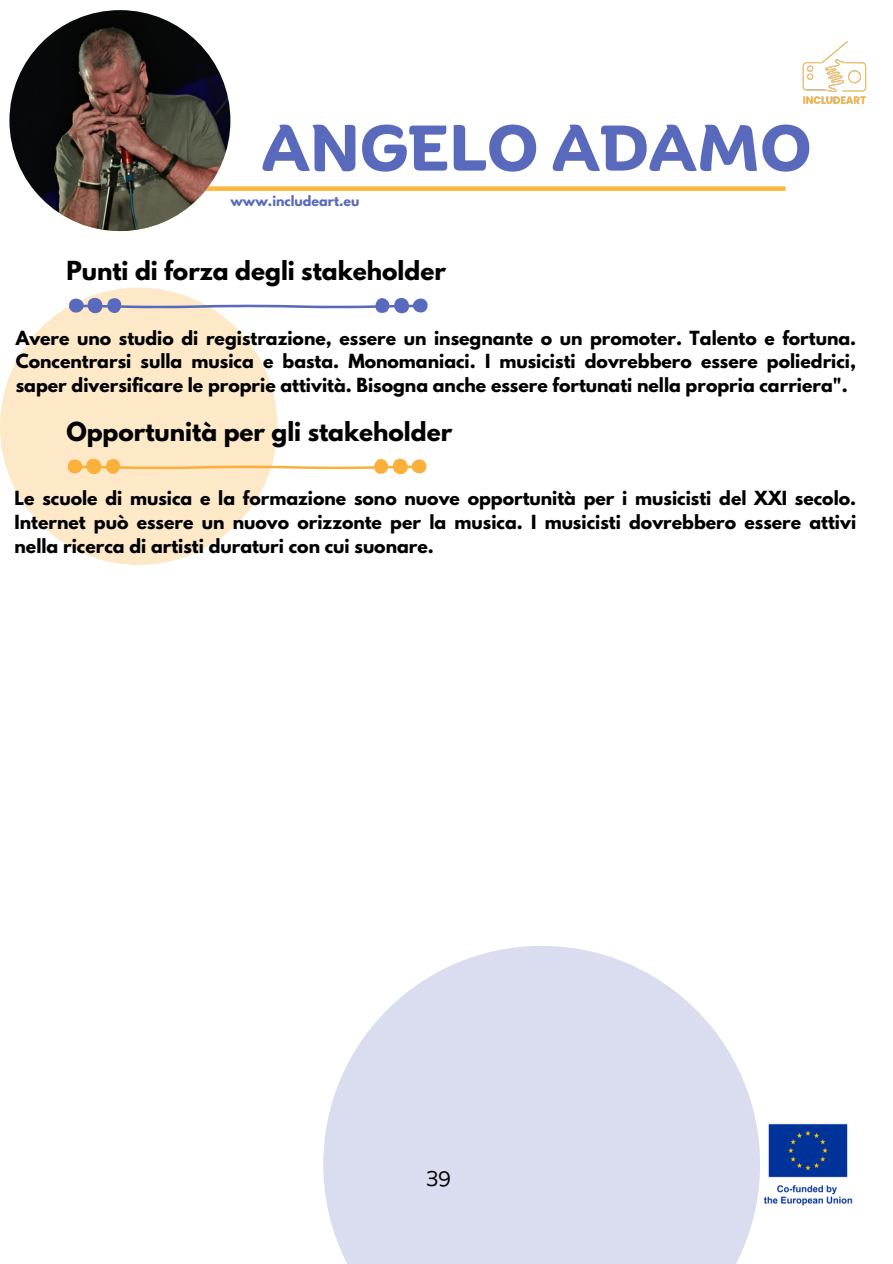
<style>
.page{position:relative;width:893px;height:1264px;background:#fff}
.page>*{position:absolute;margin:0;border:0;box-sizing:border-box;transform-origin:0 0}
.t1{font:700 62.55px "Binate Display";color:#596abc}
.t2{font:700 23.25px "League Spartan";color:#000}
.t3{font:20.7px "Binate Display";color:#000}
.t4{font:700 17.25px/23.7px "League Spartan";color:#000;text-align:justify}
.t5{font:700 12.75px "League Spartan";color:#596abc}
</style>
<div class="page">
<div style="left:89px;top:186px;width:696px;height:5px;background:#fbb83c"></div>
<svg style="left:323px;top:946px;width:437px;height:317px;fill:#d9ddef"></svg>
<div style="left:0;top:287px;width:277px;height:278px;background:#fde9c8;border-radius:50%"></div>
<img style="left:802px;top:41px;width:65px;height:63px">
<svg style="left:69px;top:296px;width:359px;height:18px"></svg>
<svg style="left:67px;top:457px;width:359px;height:18px"></svg>
<img style="left:9px;top:10px;width:221px;height:221px;border-radius:50%">
<img style="left:763px;top:1123px;width:90px;height:83px">
<p class="t1" style="left:262px;top:89px;width:551px">ANGELO ADAMO</p>
<p class="t5" style="left:230px;top:194px;width:131px">www.includeart.eu</p>
<p class="t2" style="left:66px;top:259px;width:381px">Punti di forza degli stakeholder</p>
<p class="t4" style="left:16px;top:328px;width:841px">Avere uno studio di registrazione, essere un insegnante o un promoter. Talento e fortuna.<br>Concentrarsi sulla musica e basta. Monomaniaci. I musicisti dovrebbero essere poliedrici, saper diversificare le proprie attività. Bisogna anche essere fortunati nella propria carriera".</p>
<p class="t2" style="left:66px;top:420px;width:387px">Opportunità per gli stakeholder</p>
<p class="t4" style="left:15px;top:488px;width:843px">Le scuole di musica e la formazione sono nuove opportunità per i musicisti del XXI secolo.<br>Internet può essere un nuovo orizzonte per la musica. I musicisti dovrebbero essere attivi nella ricerca di artisti duraturi con cui suonare.</p>
<p class="t3" style="left:427px;top:1158px;width:26px">39</p>
</div>
